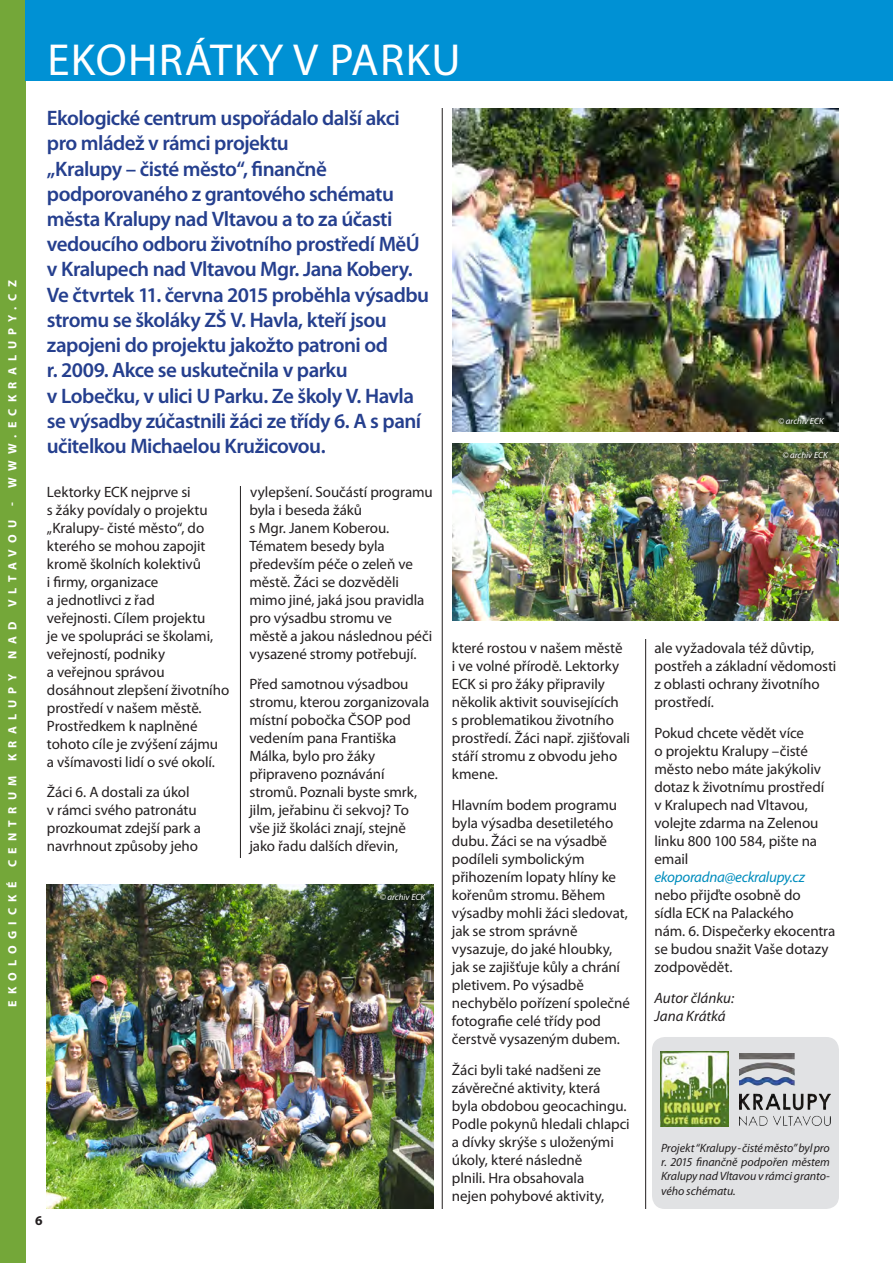
<style>
.page{position:relative;width:893px;height:1263px;background:#fff}
.page>*{position:absolute;margin:0;border:0;box-sizing:border-box;transform-origin:0 0}
.t1{font:45px "Myriad Pro";letter-spacing:.03em;color:#fff}
.t2{font:600 21px/25.2px "Myriad Pro";letter-spacing:-.025em;color:#253f8e}
.t3{font:15px/18px "Myriad Pro";letter-spacing:-.005em;color:#231f20}
.t4{font:italic 15px "Myriad Pro";letter-spacing:-.02em;color:#008dbd}
.t5{font:italic 15px/18px "Myriad Pro";color:#231f20}
.t6{font:700 13.5px "Myriad Pro";color:#231f20}
.t7{font:italic 12px/14.4px "Myriad Pro";letter-spacing:-.005em;color:#231f20;text-align:justify}
.t8{font:700 12px "Myriad Pro";letter-spacing:.52em;color:#fff}
.t9{font:italic 9px "Myriad Pro";color:#fff}
</style>
<div class="page">
<div style="left:0;top:0;width:26px;height:1263px;background:#74a739"></div>
<hr style="left:240px;top:108px;width:1px;height:1101px;background:#231f20">
<hr style="left:442px;top:108px;width:1px;height:1101px;background:#231f20">
<hr style="left:645px;top:108px;width:1px;height:1101px;background:#231f20">
<div style="left:229px;top:452px;width:21px;height:34px;background:#fff"></div>
<div style="left:640px;top:419px;width:21px;height:220px;background:#fff"></div>
<div style="left:229px;top:858px;width:21px;height:33px;background:#fff"></div>
<img style="left:452px;top:108px;width:387px;height:324px">
<img style="left:47px;top:885px;width:387px;height:324px">
<img style="left:452px;top:443px;width:387px;height:178px">
<div style="left:652px;top:1037px;width:187px;height:172px;background:#e1e2e4;border-radius:13px"></div>
<img style="left:740px;top:1054px;width:90px;height:72px">
<img style="left:661px;top:1051px;width:67px;height:75px">
<div style="left:26px;top:0;width:867px;height:81px;background:#0091d4"></div>
<p class="t8" style="left:5px;top:335px;width:42px;rotate:-90deg">py.cz</p>
<p class="t8" style="left:5px;top:375px;width:21px;rotate:-90deg">a lu</p>
<p class="t8" style="left:5px;top:506px;width:84px;rotate:-90deg">- www.eckr</p>
<p class="t8" style="left:5px;top:570px;width:36px;rotate:-90deg">avou</p>
<p class="t8" style="left:5px;top:693px;width:106px;rotate:-90deg">py nad vlt</p>
<p class="t8" style="left:5px;top:734px;width:21px;rotate:-90deg">a lu</p>
<p class="t8" style="left:5px;top:1007px;width:254px;rotate:-90deg">EKOLOGICKÉ CENTRUM kr</p>
<h1 class="t1" style="left:47px;top:33px;width:415px">EKOHRÁTKY V PARKU</h1>
<p class="t2" style="left:47px;top:105px;width:384px">Ekologické centrum uspořádalo další akci pro mládež v rámci projektu<br>„Kralupy – čisté město“, finančně podporovaného z grantového schématu města Kralupy nad Vltavou a to za účasti vedoucího odboru životního prostředí MěÚ v Kralupech nad Vltavou Mgr. Jana Kobery.<br>Ve čtvrtek 11. června 2015 proběhla výsadbu stromu se školáky ZŠ V. Havla, kteří jsou zapojeni do projektu jakožto patroni od<br>r. 2009. Akce se uskutečnila v parku<br>v Lobečku, v ulici U Parku. Ze školy V. Havla se výsadby zúčastnili žáci ze třídy 6. A s paní učitelkou Michaelou Kružicovou.</p>
<p class="t3" style="left:47px;top:482px;width:184px">Lektorky ECK nejprve si<br>s žáky povídaly o projektu „Kralupy- čisté město“, do kterého se mohou zapojit kromě školních kolektivů<br>i firmy, organizace<br>a jednotlivci z řad<br>veřejnosti. Cílem projektu<br>je ve spolupráci se školami, veřejností, podniky<br>a veřejnou správou dosáhnout zlepšení životního prostředí v našem městě.<br>Prostředkem k naplněné tohoto cíle je zvýšení zájmu<br>a všímavosti lidí o své okolí.</p>
<p class="t3" style="left:47px;top:783px;width:155px">Žáci 6. A dostali za úkol<br>v rámci svého patronátu prozkoumat zdejší park a navrhnout způsoby jeho</p>
<p class="t3" style="left:249px;top:482px;width:185px">vylepšení. Součástí programu byla i beseda žáků<br>s Mgr. Janem Koberou.<br>Tématem besedy byla především péče o zeleň ve městě. Žáci se dozvěděli mimo jiné, jaká jsou pravidla pro výsadbu stromu ve městě a jakou následnou péči vysazené stromy potřebují.</p>
<p class="t3" style="left:249px;top:675px;width:181px">Před samotnou výsadbou stromu, kterou zorganizovala místní pobočka ČSOP pod vedením pana Františka<br>Málka, bylo pro žáky připraveno poznávání stromů. Poznali byste smrk, jilm, jeřabinu či sekvoj? To vše již školáci znají, stejně jako řadu dalších dřevin,</p>
<p class="t9" style="left:380px;top:891px;width:47px">© archiv ECK</p>
<p class="t6" style="left:35px;top:1211px;width:9px">6</p>
<p class="t3" style="left:452px;top:639px;width:180px">které rostou v našem městě<br>i ve volné přírodě. Lektorky<br>ECK si pro žáky připravily několik aktivit souvisejících<br>s problematikou životního prostředí. Žáci např. zjišťovali stáří stromu z obvodu jeho kmene.</p>
<p class="t3" style="left:452px;top:796px;width:180px">Hlavním bodem programu byla výsadba desetiletého dubu. Žáci se na výsadbě podíleli symbolickým přihozením lopaty hlíny ke kořenům stromu. Během výsadby mohli žáci sledovat, jak se strom správně vysazuje, do jaké hloubky, jak se zajišťuje kůly a chrání pletivem. Po výsadbě nechybělo pořízení společné fotografie celé třídy pod čerstvě vysazeným dubem.</p>
<p class="t3" style="left:452px;top:1061px;width:179px">Žáci byli také nadšeni ze závěrečné aktivity, která byla obdobou geocachingu.<br>Podle pokynů hledali chlapci a dívky skrýše s uloženými úkoly, které následně<br>plnili. Hra obsahovala<br>nejen pohybové aktivity,</p>
<p class="t9" style="left:778px;top:415px;width:47px">© archiv ECK</p>
<p class="t9" style="left:782px;top:449px;width:47px">© archiv ECK</p>
<p class="t3" style="left:654px;top:639px;width:184px">ale vyžadovala též důvtip, postřeh a základní vědomosti z oblasti ochrany životního prostředí.</p>
<p class="t3" style="left:654px;top:724px;width:171px">Pokud chcete vědět více<br>o projektu Kralupy –čisté město nebo máte jakýkoliv dotaz k životnímu prostředí v Kralupech nad Vltavou, volejte zdarma na Zelenou linku 800 100 584, pište na email</p>
<p class="t4" style="left:654px;top:868px;width:152px">ekoporadna@eckralupy.cz</p>
<p class="t3" style="left:654px;top:886px;width:182px">nebo přijďte osobně do<br>sídla ECK na Palackého<br>nám. 6. Dispečerky ekocentra se budou snažit Vaše dotazy zodpovědět.</p>
<p class="t5" style="left:654px;top:989px;width:81px">Autor článku:<br>Jana Krátká</p>
<p class="t7" style="left:661px;top:1140px;width:170px">Projekt “Kralupy - čisté město” byl pro r. 2015 finančně podpořen městem Kralupy nad Vltavou v rámci granto&shy;vého schématu.</p>
</div>
